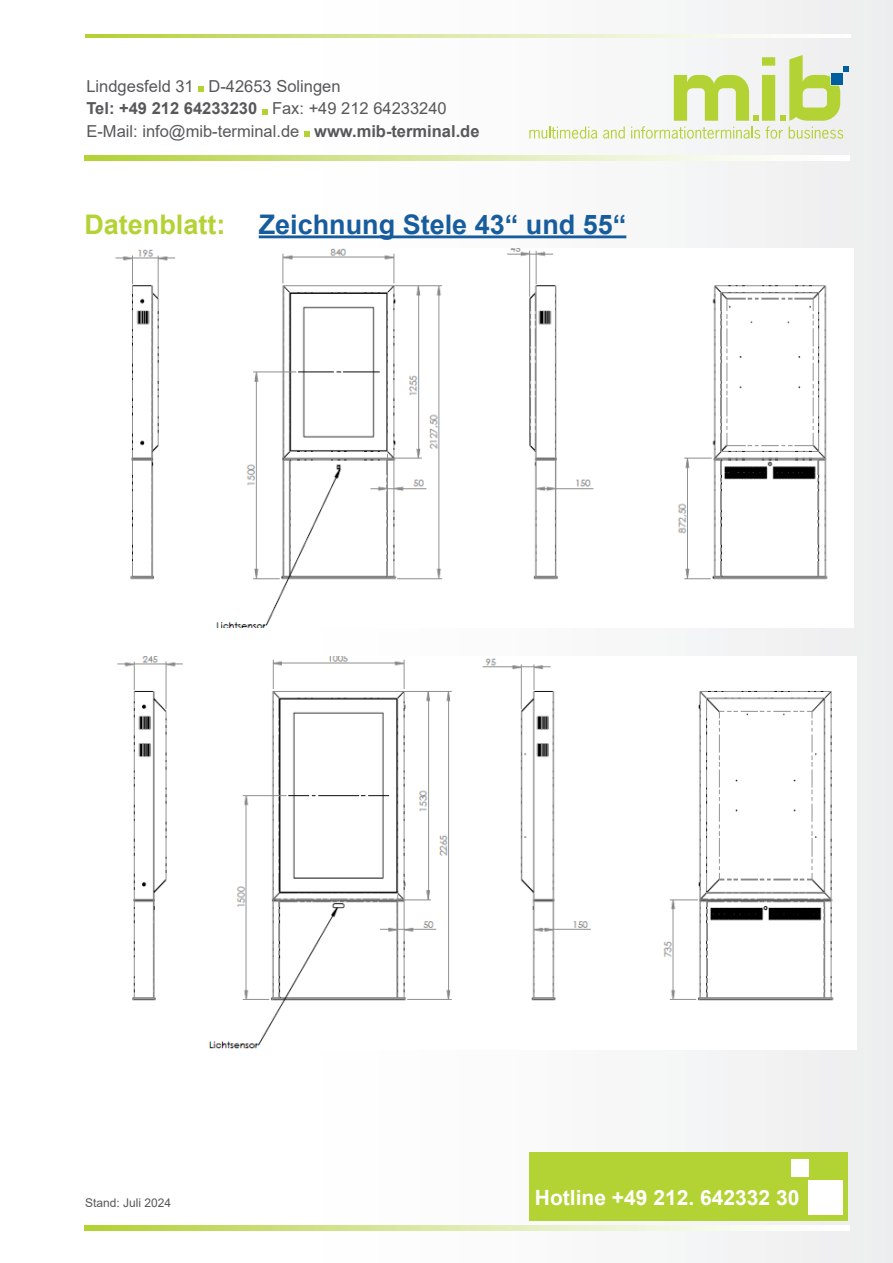
<style>
.page{position:relative;width:893px;height:1263px;background:#fff}
.page>*{position:absolute;margin:0;border:0;box-sizing:border-box;transform-origin:0 0}
.Headline{font:700 27px "Arial";color:#175d9e}
.t1{font:700 27px "Arial";color:#b3d234}
.t2{font:700 21px "Arial";color:#fff}
.t3{font:16.5px/22.5px "Arial";color:#57585a}
.t4{font:12px "Arial";color:#57585a}
.s1{font-weight:700}
</style>
<div class="page">
<div style="left:259px;top:0;width:634px;height:1263px;background:linear-gradient(to bottom,#f6f6f7,#f5f6f6)"></div>
<svg style="left:529px;top:127px;width:68px;height:12px"></svg>
<svg style="left:603px;top:127px;width:22px;height:12px"></svg>
<svg style="left:631px;top:55px;width:217px;height:84px"></svg>
<svg style="left:85px;top:156px;width:645px;height:4px;background:#d7e69b"></svg>
<svg style="left:198px;top:86px;width:6px;height:6px"></svg>
<svg style="left:262px;top:109px;width:5px;height:5px"></svg>
<svg style="left:304px;top:131px;width:6px;height:6px"></svg>
<svg style="left:86px;top:34px;width:645px;height:3px;background:#d7e69b"></svg>
<div style="left:529px;top:1152px;width:319px;height:68px;background:#b3d234"></div>
<div style="left:808px;top:1180px;width:35px;height:35px;background:#fff"></div>
<div style="left:791px;top:1159px;width:18px;height:18px;background:#fff"></div>
<svg style="left:85px;top:1226px;width:645px;height:4px;background:#d7e69b"></svg>
<hr style="left:259px;top:235px;width:367px;height:3px;background:#175d9e">
<img style="left:115px;top:248px;width:713px;height:379px">
<img style="left:117px;top:657px;width:717px;height:392px">
<p class="t3" style="left:86px;top:75px;width:395px">Lindgesfeld 31 D-42653 Solingen<br><span class="s1">Tel: +49 212 64233230</span> Fax: +49 212 64233240<br>E-Mail: info@mib-terminal.de <span class="s1">www.mib-terminal.de</span></p>
<h1 class="t1" style="left:84px;top:205px;width:142px">Datenblatt:</h1>
<p class="Headline" style="left:259px;top:205px;width:369px">Zeichnung Stele 43“ und 55“</p>
<p class="t4" style="left:85px;top:1194px;width:88px">Stand: Juli 2024</p>
<p class="t2" style="left:535px;top:1183px;width:266px">Hotline +49 212. 642332 30</p>
</div>
